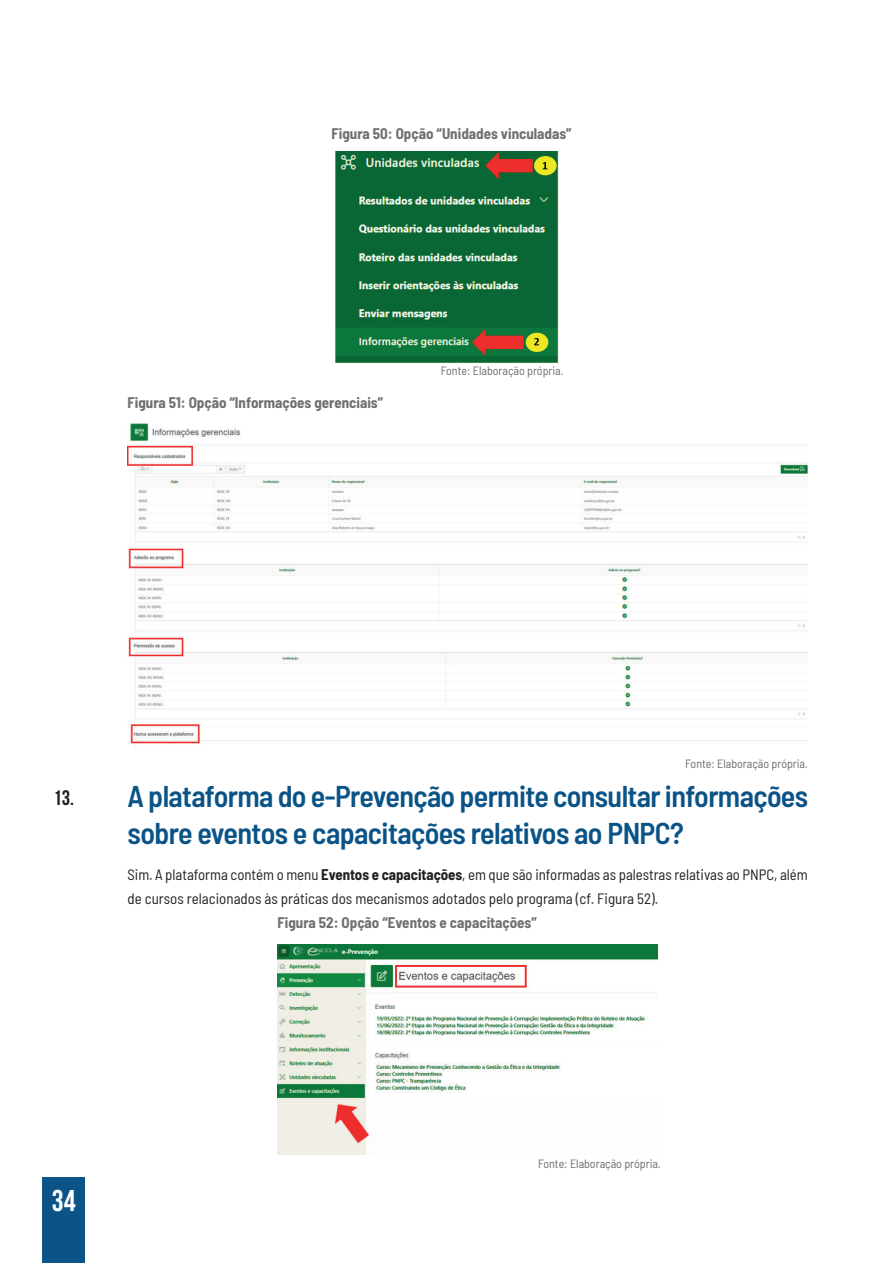
<style>
.page{position:relative;width:893px;height:1263px;background:#fff}
.page>*{position:absolute;margin:0;border:0;box-sizing:border-box;transform-origin:0 0}
.t1{font:600 semi-condensed 30px/36.6px "Barlow";letter-spacing:-.02em;color:#0a5387}
.t2{font:30px "Bebas Neue";color:#fff}
.t3{font:700 21px "Bebas Neue";color:#231f20}
.t4{font:semi-condensed 15px/24px "Barlow";color:#231f20}
.t5{font:700 semi-condensed 15px "Barlow";color:#6f7073}
.t6{font:semi-condensed 12px "Barlow";color:#6c6d70}
.s1{font-weight:700}
</style>
<div class="page">
<div style="left:43px;top:1178px;width:42px;height:85px;background:#0c5387"></div>
<img style="left:335px;top:151px;width:224px;height:212px">
<img style="left:128px;top:423px;width:680px;height:326px">
<img style="left:278px;top:944px;width:380px;height:210px">
<p class="t5" style="left:332px;top:123px;width:242px">Figura 50: Opção “Unidades vinculadas”</p>
<p class="t5" style="left:128px;top:392px;width:257px">Figura 51: Opção “Informações gerenciais”</p>
<p class="t6" style="left:441px;top:362px;width:124px">Fonte: Elaboração própria.</p>
<h2 class="t3" style="left:54px;top:786px;width:22px">13.</h2>
<p class="t6" style="left:685px;top:755px;width:124px">Fonte: Elaboração própria.</p>
<h1 class="t1" style="left:128px;top:776px;width:682px">A plataforma do e-Prevenção permite consultar informações sobre eventos e capacitações relativos ao PNPC?</h1>
<p class="t4" style="left:128px;top:861px;width:682px">Sim. A plataforma contém o menu <span class="s1">Eventos e capacitações</span>, em que são informadas as palestras relativas ao PNPC, além de cursos relacionados às práticas dos mecanismos adotados pelo programa (cf. Figura 52).</p>
<p class="t5" style="left:278px;top:911px;width:261px">Figura 52: Opção “Eventos e capacitações”</p>
<h1 class="t2" style="left:52px;top:1184px;width:25px">34</h1>
<p class="t6" style="left:538px;top:1155px;width:124px">Fonte: Elaboração própria.</p>
</div>
